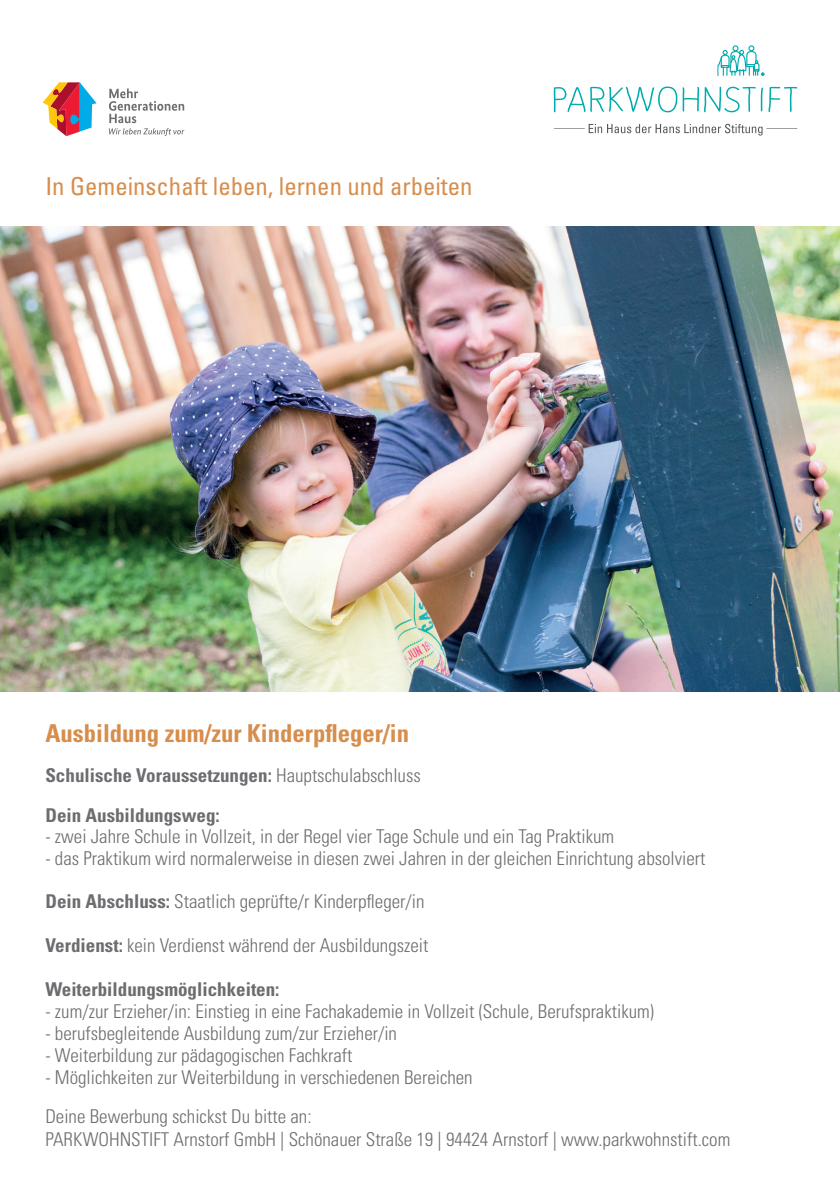
<style>
.page{position:relative;width:840px;height:1191px;background:#fff}
.page>*{position:absolute;margin:0;border:0;box-sizing:border-box;transform-origin:0 0}
.t1{font:condensed 24.6px "Univers LT";color:#d78d4c}
.t2{font:700 condensed 24.6px "Univers LT";color:#d78d4c}
.t3{font:300 condensed 19px/39px "Univers LT";color:#6c6d70}
.t4{font:700 condensed 19px/40.2px "Univers LT";color:#6c6d70}
.s1{font-weight:300}
.s2{font-weight:700}
</style>
<div class="page">
<svg style="left:43px;top:82px;width:54px;height:54px"></svg>
<svg style="left:109px;top:88px;width:75px;height:48px"></svg>
<svg style="left:553px;top:87px;width:243px;height:25px"></svg>
<svg style="left:588px;top:124px;width:174px;height:11px"></svg>
<hr style="left:766px;top:128px;width:30px;height:1px;background:#57585a">
<hr style="left:553px;top:128px;width:31px;height:1px;background:#57585a">
<svg style="left:717px;top:45px;width:47px;height:31px"></svg>
<img style="left:0;top:227px;width:839px;height:465px">
<p class="t1" style="left:45px;top:171px;width:428px">In Gemeinschaft leben, lernen und arbeiten</p>
<p class="t2" style="left:45px;top:718px;width:365px">Ausbildung zum/zur Kinderpfleger/in</p>
<p class="t4" style="left:45px;top:755px;width:377px">Schulische Voraussetzungen: <span class="s1">Hauptschulabschluss<br></span>Dein Ausbildungsweg:</p>
<p class="t3" style="left:45px;top:816px;width:570px">- zwei Jahre Schule in Vollzeit, in der Regel vier Tage Schule und ein Tag Praktikum</p>
<p class="t3" style="left:45px;top:838px;width:661px">- das Praktikum wird normalerweise in diesen zwei Jahren in der gleichen Einrichtung absolviert</p>
<p class="t3" style="left:45px;top:882px;width:380px"><span class="s2">Dein Abschluss:</span> Staatlich geprüfte/r Kinderpfleger/in</p>
<p class="t3" style="left:45px;top:926px;width:384px"><span class="s2">Verdienst:</span> kein Verdienst während der Ausbildungszeit</p>
<p class="t4" style="left:45px;top:969px;width:235px">Weiterbildungsmöglichkeiten:</p>
<p class="t3" style="left:45px;top:992px;width:610px">- zum/zur Erzieher/in: Einstieg in eine Fachakademie in Vollzeit (Schule, Berufspraktikum)</p>
<p class="t3" style="left:45px;top:1014px;width:353px">- berufsbegleitende Ausbildung zum/zur Erzieher/in</p>
<p class="t3" style="left:45px;top:1035px;width:308px">- Weiterbildung zur pädagogischen Fachkraft</p>
<p class="t3" style="left:45px;top:1057px;width:428px">- Möglichkeiten zur Weiterbildung in verschiedenen Bereichen<br>Deine Bewerbung schickst Du bitte an:</p>
<p class="t3" style="left:45px;top:1119px;width:686px">PARKWOHNSTIFT Arnstorf GmbH | Schönauer Straße 19 | 94424 Arnstorf | www.parkwohnstift.com</p>
</div>
